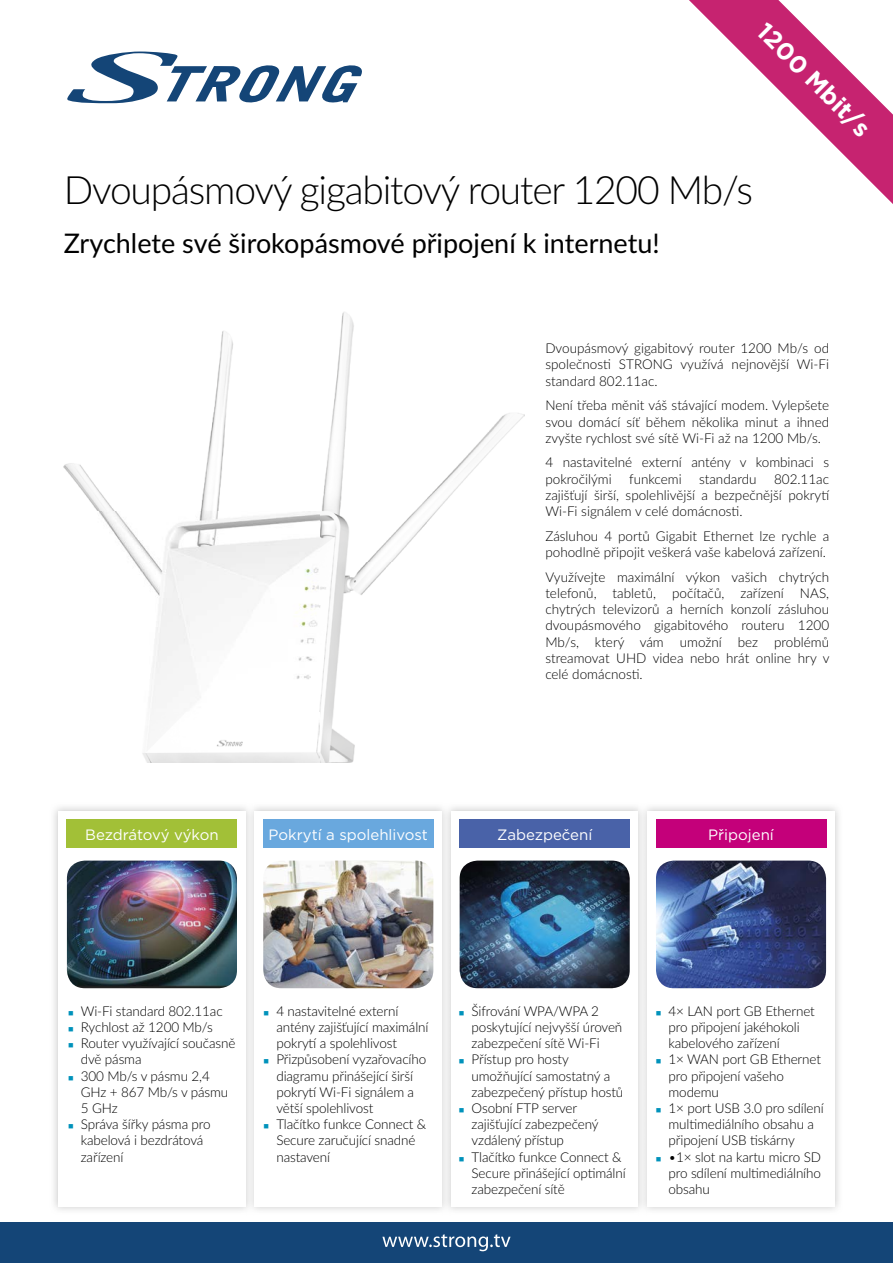
<style>
.page{position:relative;width:893px;height:1263px;background:#fff}
.page>*{position:absolute;margin:0;border:0;box-sizing:border-box;transform-origin:0 0}
.t1{font:300 39px "Lato";letter-spacing:-.03em;color:#000}
.t2{font:27px "Lato";color:#000}
.t3{font:700 24.45px "Gotham";color:#fff}
.t4{font:15px "Gotham";color:#fff}
.t5{font:300 13.5px/16.2px "Lato";letter-spacing:-.01em;color:#000}
.s1{color:#0092bb}
</style>
<div class="page">
<svg style="left:67px;top:52px;width:295px;height:52px"></svg>
<svg style="left:689px;top:0;width:204px;height:204px"></svg>
<div style="left:246px;top:806px;width:8px;height:406px;background:#eee"></div>
<div style="left:442px;top:806px;width:8px;height:406px;background:#eee"></div>
<div style="left:639px;top:806px;width:7px;height:406px;background:#efefef"></div>
<img style="left:64px;top:312px;width:460px;height:451px">
<img style="left:460px;top:860px;width:170px;height:128px">
<img style="left:263px;top:860px;width:170px;height:128px">
<img style="left:656px;top:860px;width:170px;height:128px">
<img style="left:67px;top:860px;width:170px;height:128px">
<div style="left:0;top:1222px;width:893px;height:41px;background:#144577"></div>
<svg style="left:382px;top:1234px;width:129px;height:17px"></svg>
<div style="left:67px;top:819px;width:170px;height:29px;background:#a2c037"></div>
<div style="left:263px;top:819px;width:170px;height:29px;background:#69a8de"></div>
<div style="left:460px;top:819px;width:170px;height:29px;background:#4962a8"></div>
<div style="left:656px;top:819px;width:170px;height:29px;background:#c4007a"></div>
<h3 class="t3" style="left:773px;top:15px;width:150px;rotate:45deg">1200 Mbit/s</h3>
<h1 class="t1" style="left:64px;top:162px;width:691px">Dvoupásmový gigabitový router 1200 Mb/s</h1>
<h2 class="t2" style="left:64px;top:224px;width:597px">Zrychlete své širokopásmové připojení k internetu!</h2>
<p class="t5" style="left:545px;top:340px;width:285px;text-align:justify">Dvoupásmový gigabitový router 1200 Mb/s od společnosti STRONG využívá nejnovější Wi-Fi standard 802.11ac.</p>
<p class="t5" style="left:545px;top:397px;width:285px;text-align:justify">Není třeba měnit váš stávající modem. Vylepšete svou domácí síť během několika minut a ihned zvyšte rychlost své sítě Wi-Fi až na 1200 Mb/s.</p>
<p class="t5" style="left:545px;top:454px;width:285px">4 nastavitelné externí antény v kombinaci s pokročilými</p>
<p class="t5" style="left:629px;top:470px;width:54px">funkcemi</p>
<p class="t5" style="left:699px;top:470px;width:59px">standardu</p>
<p class="t5" style="left:545px;top:470px;width:285px;text-align:justify;text-indent:229px">802.11ac zajišťují širší, spolehlivější a bezpečnější pokrytí Wi-Fi signálem v celé domácnosti.</p>
<p class="t5" style="left:545px;top:527px;width:285px">Zásluhou 4 portů Gigabit Ethernet lze rychle a pohodlně připojit veškerá vaše kabelová zařízení.</p>
<p class="t5" style="left:545px;top:568px;width:286px;text-align:justify">Využívejte maximální výkon vašich chytrých telefonů, tabletů, počítačů, zařízení NAS, chytrých televizorů a herních konzolí zásluhou dvoupásmového gigabitového routeru 1200<br>Mb/s, který vám umožní bez problémů streamovat UHD videa nebo hrát online hry v celé domácnosti.</p>
<p class="t4" style="left:85px;top:825px;width:135px">Bezdrátový výkon</p>
<p class="t4" style="left:269px;top:825px;width:161px">Pokrytí a spolehlivost</p>
<p class="t4" style="left:497px;top:825px;width:97px">Zabezpečení</p>
<p class="t4" style="left:708px;top:825px;width:67px">Připojení</p>
<p class="t5" style="left:68px;top:1002px;width:156px"><span class="s1">■</span> Wi-Fi standard 802.11ac</p>
<p class="t5" style="left:68px;top:1018px;width:146px"><span class="s1">■</span> Rychlost až 1200 Mb/s</p>
<p class="t5" style="left:81px;top:1035px;width:156px;text-indent:-13px"><span class="s1">■</span> Router využívající současně dvě pásma</p>
<p class="t5" style="left:81px;top:1067px;width:149px;text-indent:-13px"><span class="s1">■</span> 300 Mb/s v pásmu 2,4<br>GHz + 867 Mb/s v pásmu<br>5 GHz</p>
<p class="t5" style="left:81px;top:1116px;width:131px;text-indent:-13px"><span class="s1">■</span> Správa šířky pásma pro kabelová i bezdrátová zařízení</p>
<p class="t5" style="left:276px;top:1002px;width:154px;text-indent:-13px"><span class="s1">■</span> 4 nastavitelné externí antény zajišťující maximální pokrytí a spolehlivost</p>
<p class="t5" style="left:276px;top:1051px;width:151px;text-indent:-13px"><span class="s1">■</span> Přizpůsobení vyzařovacího diagramu přinášející širší pokrytí Wi-Fi signálem a větší spolehlivost</p>
<p class="t5" style="left:276px;top:1116px;width:151px;text-indent:-13px"><span class="s1">■</span> Tlačítko funkce Connect &amp;<br>Secure zaručující snadné nastavení</p>
<p class="t5" style="left:472px;top:1002px;width:152px;text-indent:-13px"><span class="s1">■</span> Šifrování WPA/WPA 2 poskytující nejvyšší úroveň zabezpečení sítě Wi-Fi</p>
<p class="t5" style="left:472px;top:1051px;width:153px;text-indent:-13px"><span class="s1">■</span> Přístup pro hosty umožňující samostatný a zabezpečený přístup hostů</p>
<p class="t5" style="left:472px;top:1099px;width:129px;text-indent:-13px"><span class="s1">■</span> Osobní FTP server zajišťující zabezpečený vzdálený přístup</p>
<p class="t5" style="left:472px;top:1148px;width:156px;text-indent:-13px"><span class="s1">■</span> Tlačítko funkce Connect &amp;<br>Secure přinášející optimální zabezpečení sítě</p>
<p class="t5" style="left:668px;top:1002px;width:148px;text-indent:-13px"><span class="s1">■</span> 4× LAN port GB Ethernet pro připojení jakéhokoli kabelového zařízení</p>
<p class="t5" style="left:668px;top:1051px;width:154px;text-indent:-13px"><span class="s1">■</span> 1× WAN port GB Ethernet pro připojení vašeho modemu</p>
<p class="t5" style="left:668px;top:1099px;width:157px;text-indent:-13px"><span class="s1">■</span> 1× port USB 3.0 pro sdílení multimediálního obsahu a připojení USB tiskárny</p>
<p class="t5" style="left:668px;top:1148px;width:154px;text-align:justify;text-indent:-13px"><span class="s1">■</span> •1× slot na kartu micro SD pro sdílení multimediálního obsahu</p>
</div>
